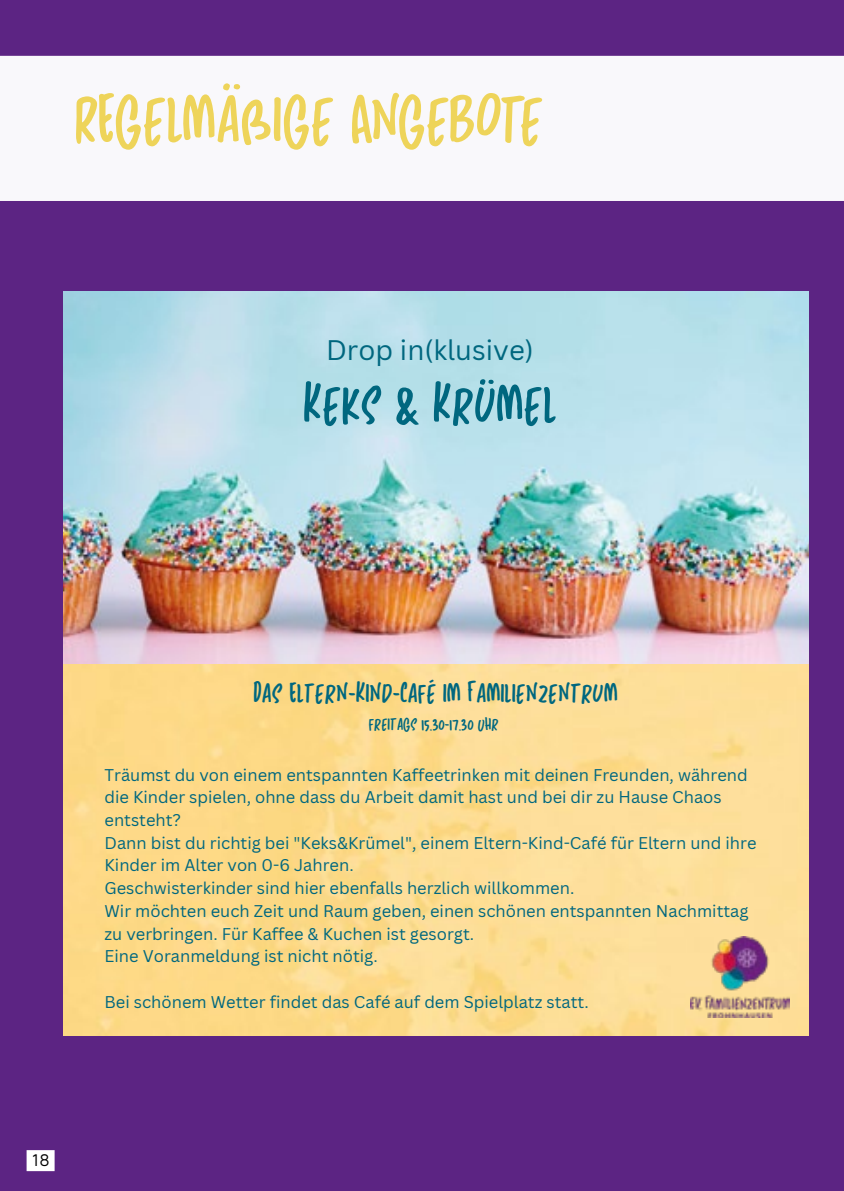
<style>
.page{position:relative;width:844px;height:1191px;background:#fff}
.page>*{position:absolute;margin:0;border:0;box-sizing:border-box;transform-origin:0 0}
.t1{font:78.75px "Sunny Weather DEMO";letter-spacing:-.01em;color:#eed45a}
.t2{font:63.18px "Sunny Weather";color:#00677f}
.t3{font:32.2px "Sunny Weather";color:#00677f}
.t4{font:27.47px "Canva Sans";color:#00677f}
.t5{font:20.12px "Sunny Weather";color:#00677f}
.t6{font:17.5px "Maven Pro";color:#000}
.t7{font:16.45px/22.8px "Canva Sans";color:#00677f}
</style>
<div class="page">
<div style="left:0;top:0;width:843px;height:1191px;background:#5c2483"></div>
<img style="left:63px;top:663px;width:744px;height:373px">
<img style="left:63px;top:291px;width:744px;height:372px">
<img style="left:690px;top:936px;width:98px;height:81px">
<div style="left:0;top:56px;width:843px;height:145px;background:#f9f8fb"></div>
<div style="left:27px;top:1150px;width:28px;height:21px;background:#fff"></div>
<h1 class="t1" style="left:74px;top:80px;width:470px">REGELMÄßIGE ANGEBOTE</h1>
<h3 class="t4" style="left:326px;top:333px;width:209px">Drop in(klusive)</h3>
<h2 class="t2" style="left:303px;top:369px;width:255px">KEKS &amp; KRÜMEL</h2>
<h3 class="t3" style="left:253px;top:675px;width:365px">DAS ELTERN-KIND-CAFÉ IM FAMILIENZENTRUM</h3>
<p class="t5" style="left:368px;top:713px;width:131px">FREITAGS 15.30-17.30 UHR</p>
<p class="t7" style="left:104px;top:763px;width:653px">Träumst du von einem entspannten Kaffeetrinken mit deinen Freunden, während die Kinder spielen, ohne dass du Arbeit damit hast und bei dir zu Hause Chaos entsteht?<br>Dann bist du richtig bei "Keks&amp;Krümel", einem Eltern-Kind-Café für Eltern und ihre Kinder im Alter von 0-6 Jahren.<br>Geschwisterkinder sind hier ebenfalls herzlich willkommen.<br>Wir möchten euch Zeit und Raum geben, einen schönen entspannten Nachmittag zu verbringen. Für Kaffee &amp; Kuchen ist gesorgt.<br>Eine Voranmeldung ist nicht nötig.</p>
<p class="t7" style="left:104px;top:990px;width:485px">Bei schönem Wetter findet das Café auf dem Spielplatz statt.</p>
<p class="t6" style="left:32px;top:1148px;width:20px">18</p>
</div>
